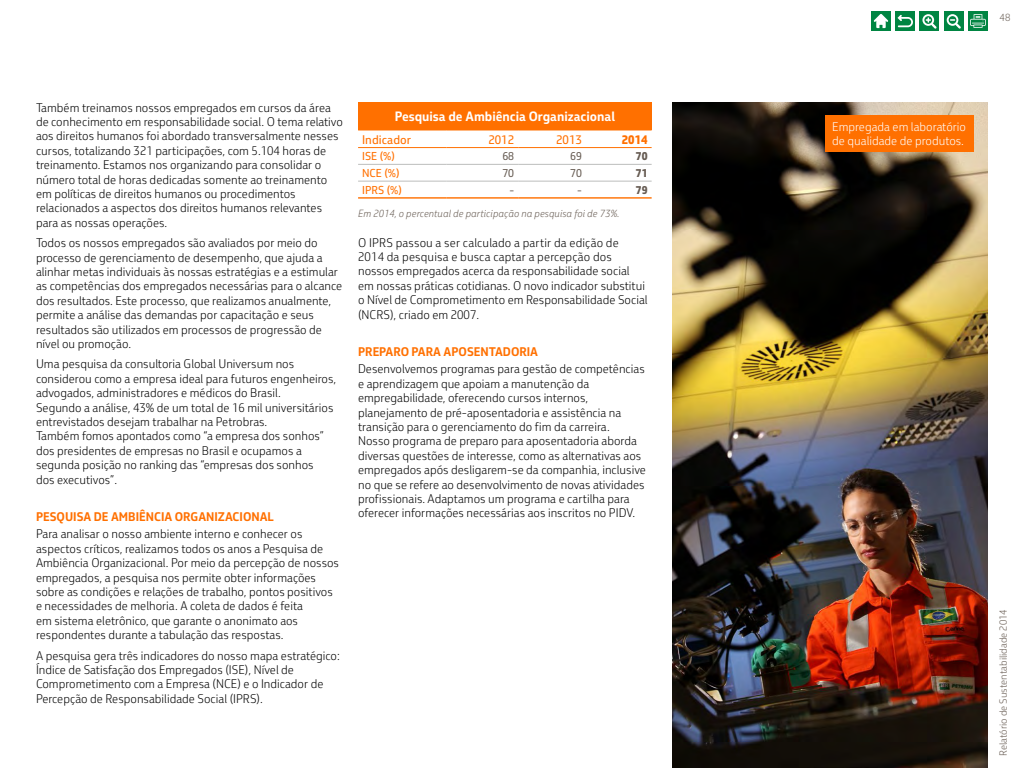
<style>
.page{position:relative;width:1024px;height:768px;background:#fff}
.page>*{position:absolute;margin:0;border:0;box-sizing:border-box;transform-origin:0 0}
.t1{font:700 13px "Petrobras Sans";color:#fff}
.t2{font:300 12px/14.4px "Petrobras Sans";color:#000}
.t3{font:700 12px "Petrobras Sans";color:#ff7000}
.t4{font:300 12px/14.4px "Petrobras Sans";color:#fff}
.t5{font:12px "Petrobras Sans";letter-spacing:.005em;color:#ff7000}
.t6{font:800 12px "Petrobras Sans";color:#ff7000}
.t7{font:11px "Petrobras Sans";letter-spacing:.005em;color:#ff7000}
.t8{font:11px "Petrobras Sans";letter-spacing:.005em;color:#675c53}
.t9{font:800 11px "Petrobras Sans";color:#675c53}
.t10{font:italic 300 10px "Petrobras Sans";color:#675c53}
.t11{font:300 10px "Petrobras Sans";color:#675c53}
</style>
<div class="page">
<div style="left:871px;top:11px;width:20px;height:20px;background:#008542"></div>
<svg style="left:874px;top:14px;width:14px;height:14px"></svg>
<div style="left:968px;top:11px;width:20px;height:20px;background:#008542"></div>
<svg style="left:970px;top:14px;width:16px;height:14px"></svg>
<div style="left:895px;top:11px;width:20px;height:20px;background:#008542"></div>
<svg style="left:898px;top:15px;width:15px;height:12px"></svg>
<div style="left:920px;top:11px;width:20px;height:20px;background:#008542"></div>
<svg style="left:922px;top:14px;width:15px;height:15px"></svg>
<div style="left:944px;top:11px;width:20px;height:20px;background:#008542"></div>
<svg style="left:947px;top:14px;width:14px;height:15px"></svg>
<div style="left:358px;top:102px;width:294px;height:28px;background:#ff7000"></div>
<hr style="left:358px;top:130px;width:88px;height:1px;background:#ff7000">
<hr style="left:446px;top:130px;width:72px;height:1px;background:#ff7000">
<hr style="left:518px;top:130px;width:68px;height:1px;background:#ff7000">
<hr style="left:586px;top:130px;width:66px;height:1px;background:#ff7000">
<hr style="left:358px;top:164px;width:88px;height:1px;background:#bcbdbc">
<hr style="left:446px;top:164px;width:72px;height:1px;background:#bcbdbc">
<hr style="left:518px;top:164px;width:68px;height:1px;background:#bcbdbc">
<hr style="left:586px;top:164px;width:66px;height:1px;background:#bcbdbc">
<hr style="left:358px;top:181px;width:88px;height:1px;background:#bcbdbc">
<hr style="left:446px;top:181px;width:72px;height:1px;background:#bcbdbc">
<hr style="left:518px;top:181px;width:68px;height:1px;background:#bcbdbc">
<hr style="left:586px;top:181px;width:66px;height:1px;background:#bcbdbc">
<hr style="left:358px;top:147px;width:88px;height:1px;background:#ff7000">
<hr style="left:446px;top:147px;width:72px;height:1px;background:#ff7000">
<hr style="left:518px;top:147px;width:68px;height:1px;background:#ff7000">
<hr style="left:586px;top:147px;width:66px;height:1px;background:#ff7000">
<hr style="left:358px;top:197px;width:88px;height:2px;background:#ff7000">
<hr style="left:446px;top:197px;width:72px;height:2px;background:#ff7000">
<hr style="left:518px;top:197px;width:68px;height:2px;background:#ff7000">
<hr style="left:586px;top:197px;width:66px;height:2px;background:#ff7000">
<img style="left:672px;top:102px;width:316px;height:666px">
<div style="left:825px;top:115px;width:148px;height:37px;background:#ff7000"></div>
<p class="t2" style="left:36px;top:100px;width:308px">Também treinamos nossos empregados em cursos da área de conhecimento em responsabilidade social. O tema relativo aos direitos humanos foi abordado transversalmente nesses cursos, totalizando 321 participações, com 5.104 horas de treinamento. Estamos nos organizando para consolidar o número total de horas dedicadas somente ao treinamento em políticas de direitos humanos ou procedimentos relacionados a aspectos dos direitos humanos relevantes para as nossas operações.</p>
<p class="t2" style="left:36px;top:236px;width:308px">Todos os nossos empregados são avaliados por meio do processo de gerenciamento de desempenho, que ajuda a alinhar metas individuais às nossas estratégias e a estimular as competências dos empregados necessárias para o alcance dos resultados. Este processo, que realizamos anualmente, permite a análise das demandas por capacitação e seus resultados são utilizados em processos de progressão de nível ou promoção.</p>
<p class="t2" style="left:36px;top:357px;width:302px">Uma pesquisa da consultoria Global Universum nos considerou como a empresa ideal para futuros engenheiros, advogados, administradores e médicos do Brasil.<br>Segundo a análise, 43% de um total de 16 mil universitários entrevistados desejam trabalhar na Petrobras.<br>Também fomos apontados como “a empresa dos sonhos” dos presidentes de empresas no Brasil e ocupamos a segunda posição no ranking das “empresas dos sonhos<br>dos executivos”.</p>
<p class="t3" style="left:36px;top:509px;width:240px">PESQUISA DE AMBIÊNCIA ORGANIZACIONAL</p>
<p class="t2" style="left:36px;top:527px;width:305px">Para analisar o nosso ambiente interno e conhecer os aspectos críticos, realizamos todos os anos a Pesquisa de Ambiência Organizacional. Por meio da percepção de nossos empregados, a pesquisa nos permite obter informações sobre as condições e relações de trabalho, pontos positivos e necessidades de melhoria. A coleta de dados é feita<br>em sistema eletrônico, que garante o anonimato aos respondentes durante a tabulação das respostas.</p>
<p class="t2" style="left:36px;top:648px;width:305px">A pesquisa gera três indicadores do nosso mapa estratégico:<br>Índice de Satisfação dos Empregados (ISE), Nível de Comprometimento com a Empresa (NCE) e o Indicador de Percepção de Responsabilidade Social (IPRS).</p>
<p class="t1" style="left:395px;top:108px;width:222px">Pesquisa de Ambiência Organizacional</p>
<p class="t5" style="left:362px;top:132px;width:51px">Indicador</p>
<p class="t5" style="left:488px;top:132px;width:27px">2012</p>
<p class="t5" style="left:556px;top:132px;width:27px">2013</p>
<p class="t6" style="left:622px;top:131px;width:27px">2014</p>
<p class="t7" style="left:362px;top:150px;width:34px">ISE (%)</p>
<p class="t8" style="left:502px;top:150px;width:13px">68</p>
<p class="t8" style="left:570px;top:150px;width:13px">69</p>
<p class="t9" style="left:636px;top:149px;width:13px">70</p>
<p class="t7" style="left:362px;top:166px;width:39px">NCE (%)</p>
<p class="t8" style="left:502px;top:166px;width:13px">70</p>
<p class="t8" style="left:570px;top:166px;width:13px">70</p>
<p class="t9" style="left:636px;top:166px;width:13px">71</p>
<p class="t7" style="left:362px;top:183px;width:41px">IPRS (%)</p>
<p class="t8" style="left:509px;top:183px;width:6px">-</p>
<p class="t8" style="left:577px;top:183px;width:6px">-</p>
<p class="t9" style="left:636px;top:182px;width:13px">79</p>
<p class="t10" style="left:358px;top:208px;width:263px">Em 2014, o percentual de participação na pesquisa foi de 73%.</p>
<p class="t2" style="left:358px;top:235px;width:291px">O IPRS passou a ser calculado a partir da edição de 2014 da pesquisa e busca captar a percepção dos nossos empregados acerca da responsabilidade social em nossas práticas cotidianas. O novo indicador substitui o Nível de Comprometimento em Responsabilidade Social (NCRS), criado em 2007.</p>
<p class="t3" style="left:358px;top:344px;width:182px">PREPARO PARA APOSENTADORIA</p>
<p class="t2" style="left:358px;top:362px;width:289px">Desenvolvemos programas para gestão de competências e aprendizagem que apoiam a manutenção da empregabilidade, oferecendo cursos internos, planejamento de pré-aposentadoria e assistência na transição para o gerenciamento do fim da carreira.<br>Nosso programa de preparo para aposentadoria aborda diversas questões de interesse, como as alternativas aos empregados após desligarem-se da companhia, inclusive no que se refere ao desenvolvimento de novas atividades profissionais. Adaptamos um programa e cartilha para oferecer informações necessárias aos inscritos no PIDV.</p>
<p class="t11" style="left:1000px;top:12px;width:12px">48</p>
<p class="t4" style="left:832px;top:119px;width:135px">Empregada em laboratório de qualidade de produtos.</p>
<p class="t11" style="left:998px;top:756px;width:148px;rotate:-90deg">Relatório de Sustentabilidade 2014</p>
</div>
